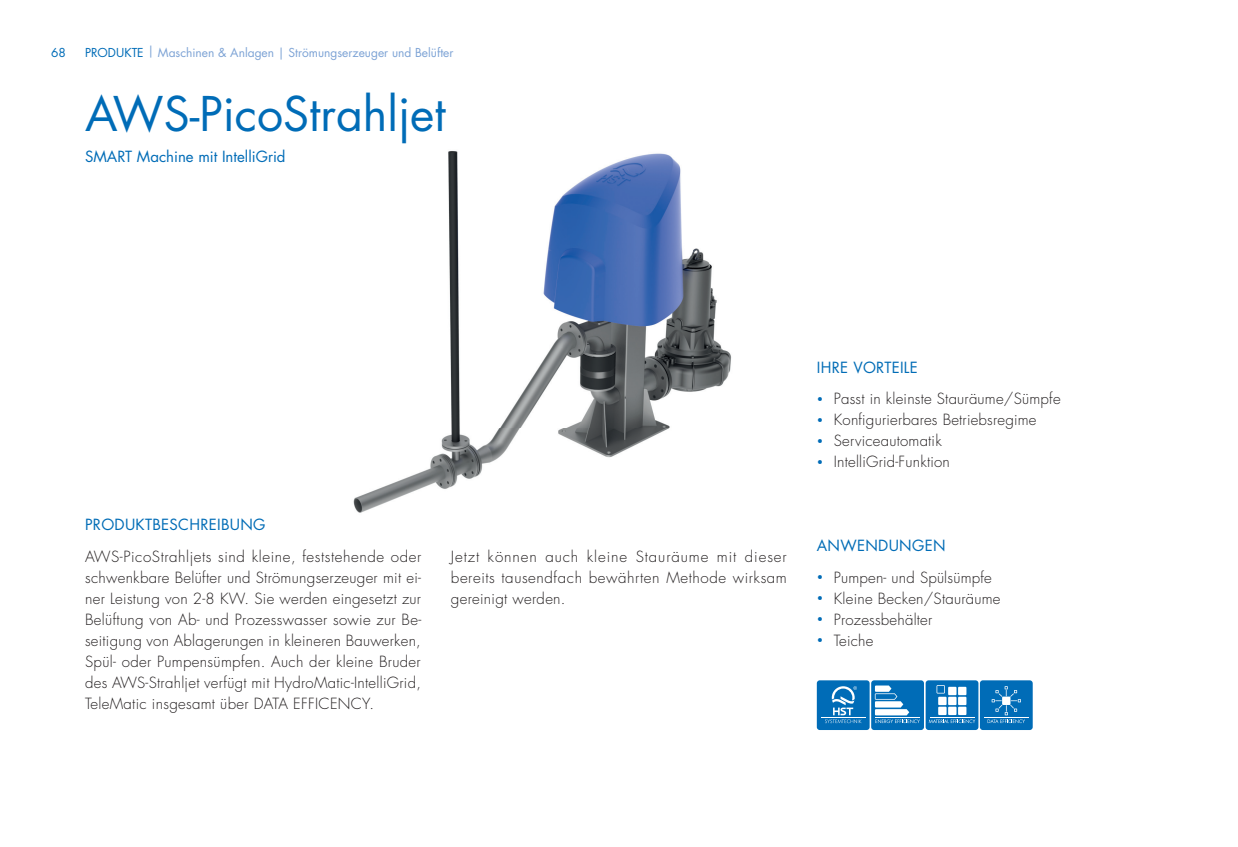
<style>
.page{position:relative;width:1238px;height:847px;background:#fff}
.page>*{position:absolute;margin:0;border:0;box-sizing:border-box;transform-origin:0 0}
.t1{font:46.5px "Futura Std";color:#006cb7}
.t2{font:300 15px/21px "Futura Std";letter-spacing:.015em;color:#231f20;text-align:justify}
.t3{font:15px "Futura Std";letter-spacing:.02em;color:#006cb6}
.t4{font:15px "Futura Std";color:#006cb7}
.t5{font:12px "Futura Std";color:#7da3d5}
.t6{font:12px "Futura Std";color:#006cb7}
.s1{color:#006cb7}
.s2{font-size:10.5px;color:#006cb7}
</style>
<div class="page">
<img style="left:353px;top:151px;width:379px;height:362px">
<div style="left:979px;top:680px;width:53px;height:49px;background:#006cb7;border-radius:3px"></div>
<hr style="left:983px;top:717px;width:45px;height:1px;background:#fff">
<svg style="left:987px;top:686px;width:37px;height:36px"></svg>
<svg style="left:925px;top:680px;width:53px;height:49px;background:#1879bd"></svg>
<div style="left:948px;top:686px;width:8px;height:8px;background:#fff"></div>
<div style="left:958px;top:686px;width:8px;height:8px;background:#fff"></div>
<div style="left:938px;top:706px;width:8px;height:8px;background:#fff"></div>
<div style="left:948px;top:706px;width:8px;height:8px;background:#fff"></div>
<div style="left:958px;top:706px;width:8px;height:8px;background:#fff"></div>
<div style="left:938px;top:696px;width:8px;height:8px;background:#fff"></div>
<div style="left:948px;top:696px;width:8px;height:8px;background:#fff"></div>
<div style="left:958px;top:696px;width:8px;height:8px;background:#fff"></div>
<svg style="left:936px;top:684px;width:8px;height:9px"></svg>
<div style="left:871px;top:680px;width:53px;height:49px;background:#006cb7;border-radius:3px"></div>
<div style="left:816px;top:680px;width:53px;height:49px;background:#006cb7;border-radius:3px"></div>
<hr style="left:820px;top:717px;width:45px;height:1px;background:#fff">
<hr style="left:929px;top:717px;width:45px;height:1px;background:#fff">
<svg style="left:825px;top:686px;width:36px;height:36px"></svg>
<svg style="left:874px;top:685px;width:45px;height:37px"></svg>
<svg style="left:928px;top:719px;width:47px;height:3px"></svg>
<p class="t6" style="left:51px;top:45px;width:16px">68</p>
<p class="t5" style="left:85px;top:45px;width:370px"><span class="s1">PRODUKTE</span> | Maschinen &amp; Anlagen | Strömungserzeuger und Belüfter</p>
<h1 class="t1" style="left:85px;top:84px;width:362px">AWS-PicoStrahljet</h1>
<p class="t4" style="left:85px;top:147px;width:202px">SMART Machine mit IntelliGrid</p>
<p class="t3" style="left:85px;top:515px;width:182px">PRODUKTBESCHREIBUNG</p>
<p class="t2" style="left:85px;top:546px;width:338px">AWS-PicoStrahljets sind kleine, feststehende oder schwenkbare Belüfter und Strömungserzeuger mit ei&shy;ner Leistung von 2-8 KW. Sie werden eingesetzt zur Belüftung von Ab- und Prozesswasser sowie zur Be&shy;seitigung von Ablagerungen in kleineren Bauwerken, Spül- oder Pumpensümpfen. Auch der kleine Bruder des AWS-Strahljet verfügt mit HydroMatic-IntelliGrid, TeleMatic insgesamt über DATA EFFICENCY.</p>
<p class="t2" style="left:451px;top:546px;width:337px">Jetzt können auch kleine Stauräume mit dieser bereits tausendfach bewährten Methode wirksam gereinigt werden.</p>
<p class="t3" style="left:816px;top:357px;width:103px">IHRE VORTEILE</p>
<p class="t2" style="left:816px;top:388px;width:245px"><span class="s2">•</span> Passt in kleinste Stauräume/Sümpfe</p>
<p class="t2" style="left:816px;top:409px;width:221px"><span class="s2">•</span> Konfigurierbares Betriebsregime</p>
<p class="t2" style="left:816px;top:430px;width:126px"><span class="s2">•</span> Serviceautomatik</p>
<p class="t2" style="left:816px;top:451px;width:135px"><span class="s2">•</span> IntelliGrid-Funktion</p>
<p class="t3" style="left:816px;top:536px;width:130px">ANWENDUNGEN</p>
<p class="t2" style="left:816px;top:567px;width:177px"><span class="s2">•</span> Pumpen- und Spülsümpfe</p>
<p class="t2" style="left:816px;top:588px;width:185px"><span class="s2">•</span> Kleine Becken/Stauräume</p>
<p class="t2" style="left:816px;top:609px;width:117px"><span class="s2">•</span> Prozessbehälter</p>
<p class="t2" style="left:816px;top:630px;width:58px"><span class="s2">•</span> Teiche</p>
</div>
